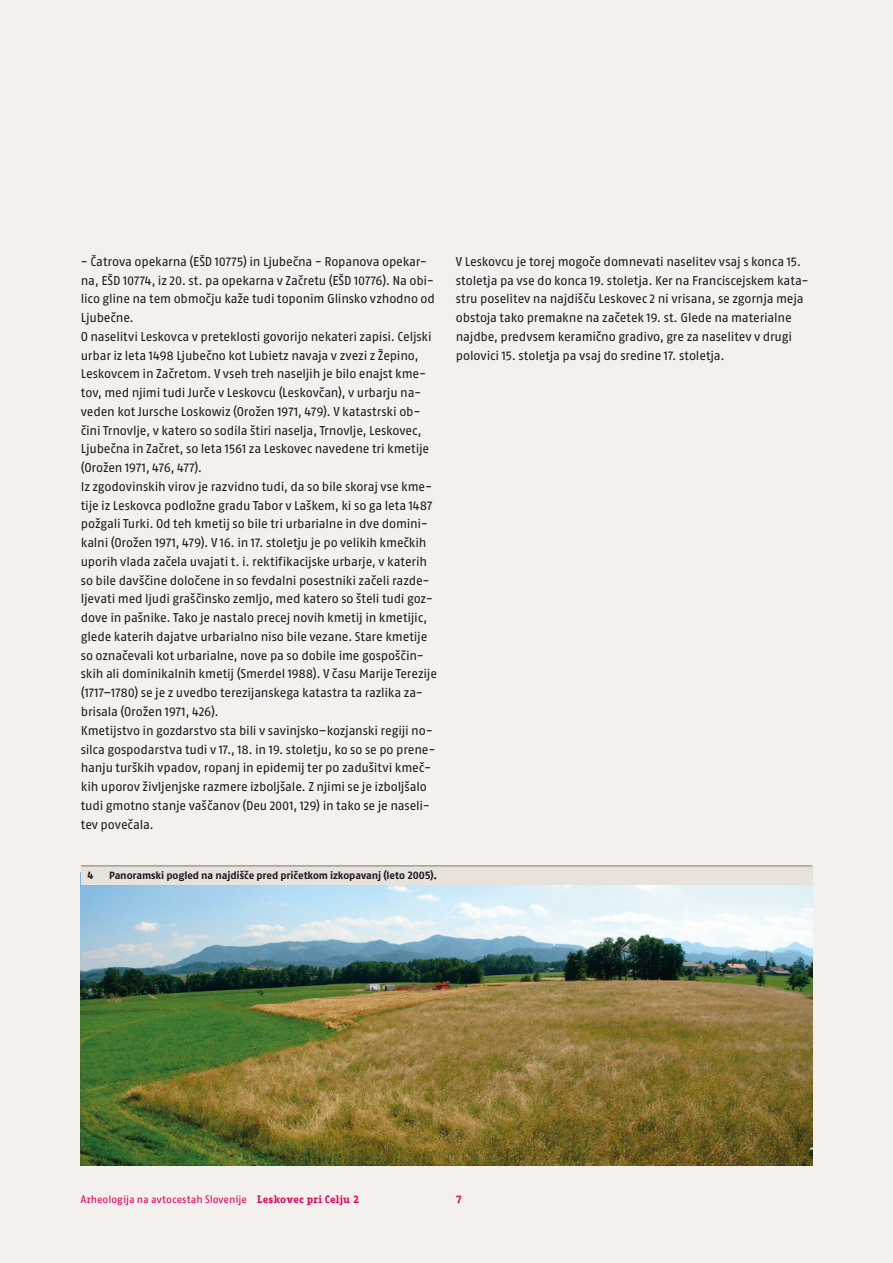
<style>
.page{position:relative;width:893px;height:1263px;background:#f3f0ed}
.page>*{position:absolute;margin:0;border:0;box-sizing:border-box;transform-origin:0 0}
.t1{font:12.75px/18.8px "Fago No Regular CE Lf";letter-spacing:-.015em;color:#1b181c}
.t2{font:10.5px "Fago No Bold CE Tf";letter-spacing:-.01em;color:#1b181c}
.t3{font:10.5px "Fago Office Sans CE";color:#de005c}
.t4{font:700 10.5px "Fago Office Serif CE";color:#de005c}
.s1{font-family:"Fago Office Serif CE";font-weight:700}
</style>
<div class="page">
<img style="left:81px;top:885px;width:731px;height:281px">
<div style="left:81px;top:866px;width:731px;height:19px;background:#e8e2dc"></div>
<hr style="left:81px;top:865px;width:731px;height:1px;background:#82735f">
<p class="t1" style="left:81px;top:252px;width:358px">- Čatrova opekarna (EŠD 10775) in Ljubečna - Ropanova opekar&shy;na, EŠD 10774, iz 20. st. pa opekarna v Začretu (EŠD 10776). Na obi&shy;lico gline na tem območju kaže tudi toponim Glinsko vzhodno od Ljubečne.<br>O naselitvi Leskovca v preteklosti govorijo nekateri zapisi. Celjski urbar iz leta 1498 Ljubečno kot Lubietz navaja v zvezi z Žepino, Leskovcem in Začretom. V vseh treh naseljih je bilo enajst kme&shy;tov, med njimi tudi Jurče v Leskovcu (Leskovčan), v urbarju na&shy;veden kot Jursche Loskowiz (Orožen 1971, 479). V katastrski ob&shy;čini Trnovlje, v katero so sodila štiri naselja, Trnovlje, Leskovec, Ljubečna in Začret, so leta 1561 za Leskovec navedene tri kmetije (Orožen 1971, 476, 477).<br>Iz zgodovinskih virov je razvidno tudi, da so bile skoraj vse kme&shy;tije iz Leskovca podložne gradu Tabor v Laškem, ki so ga leta 1487 požgali Turki. Od teh kmetij so bile tri urbarialne in dve domini&shy;kalni (Orožen 1971, 479). V 16. in 17. stoletju je po velikih kmečkih uporih vlada začela uvajati t. i. rektifikacijske urbarje, v katerih so bile davščine določene in so fevdalni posestniki začeli razde&shy;ljevati med ljudi graščinsko zemljo, med katero so šteli tudi goz&shy;dove in pašnike. Tako je nastalo precej novih kmetij in kmetijic, glede katerih dajatve urbarialno niso bile vezane. Stare kmetije so označevali kot urbarialne, nove pa so dobile ime gospoščin&shy;skih ali dominikalnih kmetij (Smerdel 1988). V času Marije Terezije (1717–1780) se je z uvedbo terezijanskega katastra ta razlika za&shy;brisala (Orožen 1971, 426).<br>Kmetijstvo in gozdarstvo sta bili v savinjsko–kozjanski regiji no&shy;silca gospodarstva tudi v 17., 18. in 19. stoletju, ko so se po prene&shy;hanju turških vpadov, ropanj in epidemij ter po zadušitvi kmeč&shy;kih uporov življenjske razmere izboljšale. Z njimi se je izboljšalo tudi gmotno stanje vaščanov (Deu 2001, 129) in tako se je naseli&shy;tev povečala.</p>
<p class="t1" style="left:456px;top:252px;width:354px">V Leskovcu je torej mogoče domnevati naselitev vsaj s konca 15. stoletja pa vse do konca 19. stoletja. Ker na Franciscejskem kata&shy;stru poselitev na najdišču Leskovec 2 ni vrisana, se zgornja meja obstoja tako premakne na začetek 19. st. Glede na materialne najdbe, predvsem keramično gradivo, gre za naselitev v drugi polovici 15. stoletja pa vsaj do sredine 17. stoletja.</p>
<p class="t2" style="left:87px;top:869px;width:8px">4</p>
<p class="t2" style="left:109px;top:869px;width:329px">Panoramski pogled na najdišče pred pričetkom izkopavanj (leto 2005).</p>
<p class="t3" style="left:81px;top:1194px;width:280px">Arheologija na avtocestah Slovenije <span class="s1">Leskovec pri Celju 2</span></p>
<p class="t4" style="left:456px;top:1193px;width:8px">7</p>
</div>
